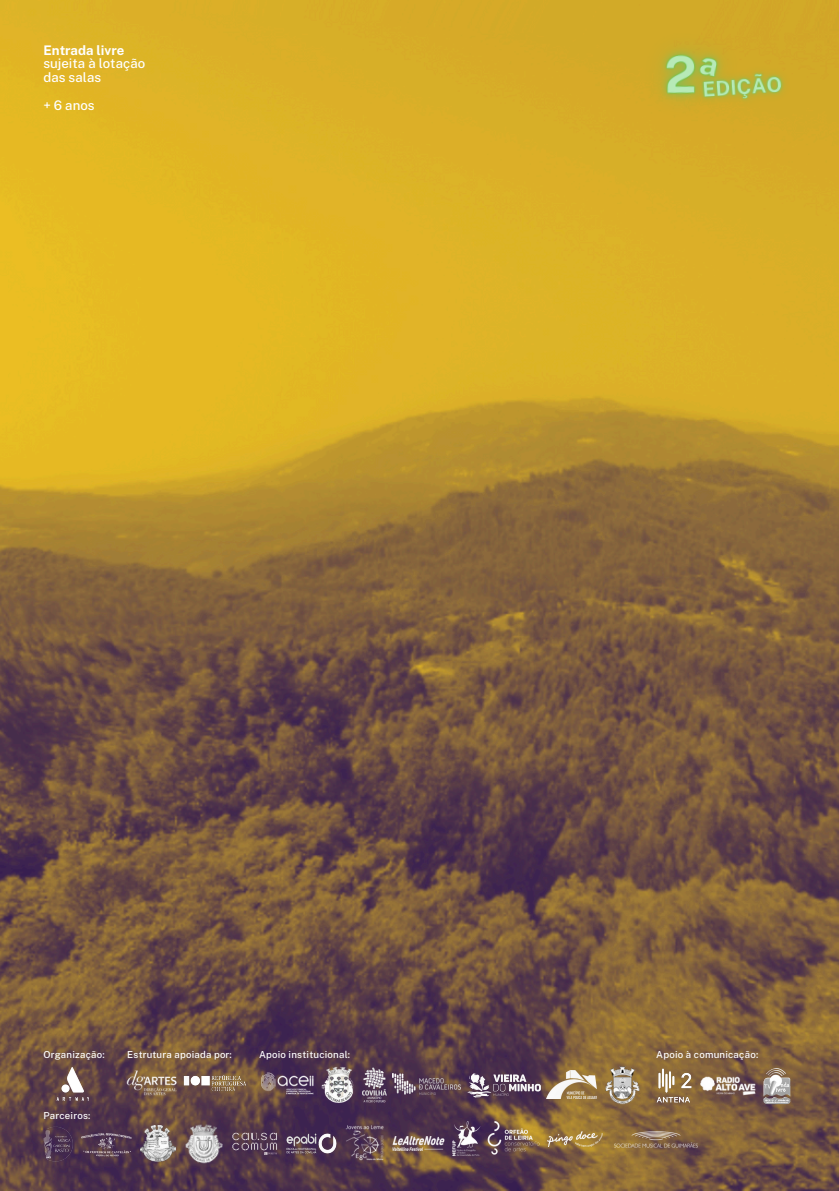
<style>
.page{position:relative;width:839px;height:1191px;background:#fff}
.page>*{position:absolute;margin:0;border:0;box-sizing:border-box;transform-origin:0 0}
.t1{font:500 13.2px/13.2px "Public Sans";color:#fff}
.t2{font:700 13.2px "Public Sans";color:#fff}
.t3{font:500 9.6px "Public Sans";letter-spacing:.02em;color:#fff}
</style>
<div class="page">
<img style="left:0;top:0;width:838px;height:1191px">
<img style="left:451px;top:1119px;width:32px;height:39px">
<img style="left:486px;top:1121px;width:55px;height:37px">
<img style="left:80px;top:1132px;width:52px;height:24px">
<img style="left:43px;top:1125px;width:34px;height:38px">
<img style="left:286px;top:1134px;width:50px;height:19px">
<img style="left:345px;top:1125px;width:39px;height:37px">
<img style="left:393px;top:1136px;width:51px;height:15px">
<img style="left:140px;top:1126px;width:36px;height:35px">
<img style="left:185px;top:1124px;width:39px;height:40px">
<img style="left:612px;top:1129px;width:88px;height:19px">
<img style="left:546px;top:1131px;width:59px;height:16px">
<img style="left:56px;top:1064px;width:33px;height:37px">
<img style="left:181px;top:1066px;width:70px;height:34px">
<img style="left:124px;top:1066px;width:57px;height:34px">
<img style="left:467px;top:1068px;width:78px;height:34px">
<img style="left:359px;top:1066px;width:29px;height:37px">
<img style="left:320px;top:1066px;width:37px;height:38px">
<img style="left:393px;top:1074px;width:68px;height:21px">
<img style="left:546px;top:1071px;width:51px;height:27px">
<img style="left:601px;top:1063px;width:43px;height:45px">
<img style="left:656px;top:1068px;width:36px;height:34px">
<img style="left:693px;top:1074px;width:64px;height:24px">
<img style="left:757px;top:1066px;width:39px;height:39px">
<img style="left:259px;top:1070px;width:58px;height:26px">
<img style="left:230px;top:1130px;width:49px;height:28px">
<div style="left:601px;top:0;width:182px;height:168px;background:#d2aa28"></div>
<img style="left:679px;top:50px;width:127px;height:76px">
<h1 class="t2" style="left:43px;top:43px;width:82px">Entrada livre</h1>
<h1 class="t1" style="left:43px;top:57px;width:103px">sujeita à lotação das salas</h1>
<h1 class="t1" style="left:43px;top:99px;width:53px">+ 6 anos</h1>
<p class="t3" style="left:43px;top:1049px;width:63px">Organização:</p>
<p class="t3" style="left:127px;top:1049px;width:106px">Estrutura apoiada por:</p>
<p class="t3" style="left:259px;top:1049px;width:93px">Apoio institucional:</p>
<p class="t3" style="left:656px;top:1049px;width:103px">Apoio à comunicação:</p>
<p class="t3" style="left:43px;top:1110px;width:49px">Parceiros:</p>
</div>
